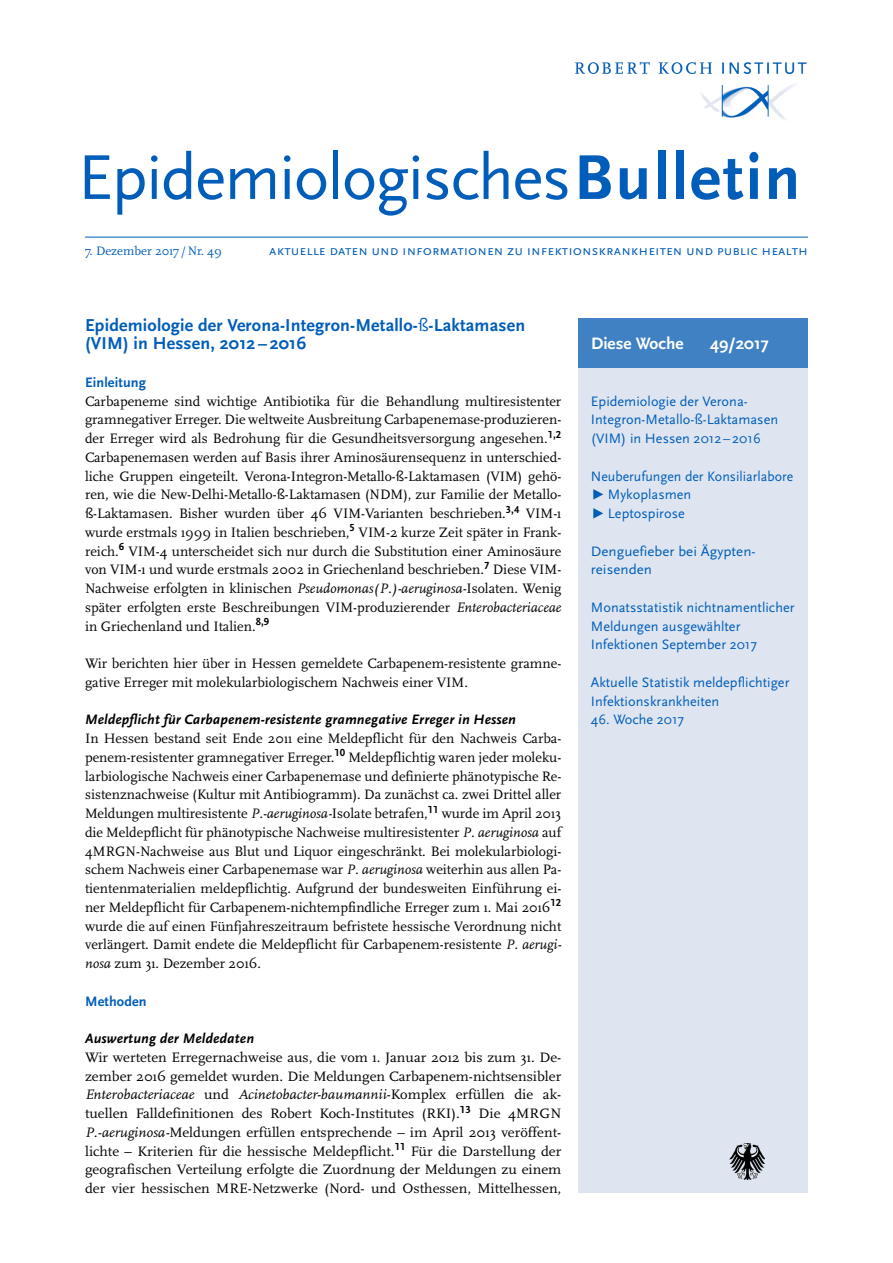
<style>
.page{position:relative;width:893px;height:1263px;background:#fff}
.page>*{position:absolute;margin:0;border:0;box-sizing:border-box;transform-origin:0 0}
.t1{font:66px "Scala Sans Pro";letter-spacing:-.02em;color:#005db9}
.t2{font:700 18px/18.8px "Scala Sans Pro";letter-spacing:.01em;color:#005db9}
.t3{font:700 17.25px "Scala Sans Pro";color:#fff}
.t4{font:14.25px/18.8px "Scala Pro";color:#000;text-align:justify}
.t5{font:14.25px/18.8px "Scala Pro";color:#000;text-align:justify;scale:1.04 1}
.t6{font:14.25px/18.8px "Scala Sans Pro";color:#005db9}
.t7{font:italic 700 14.25px "Scala Sans Pro";letter-spacing:.01em;color:#000}
.t8{font:14.25px/18.8px "Scala Sans Pro";color:#005db9;scale:1.05 1}
.t9{font:700 14.25px "Scala Sans Pro";letter-spacing:.01em;color:#005db9}
.t10{font:12.75px "Scala Pro";color:#005db9}
.s1{font-weight:700}
.s2{font-weight:400}
.s3{font-family:"Scala Sans Pro"}
.s4{font-style:italic}
</style>
<div class="page">
<hr style="left:85px;top:237px;width:723px;height:1px;background:#005db9">
<img style="left:575px;top:61px;width:232px;height:59px">
<div style="left:578px;top:318px;width:230px;height:875px;background:#dee5f0"></div>
<div style="left:578px;top:318px;width:230px;height:50px;background:#4081c3"></div>
<img style="left:729px;top:1144px;width:36px;height:35px">
<h1 class="t1" style="left:78px;top:139px;width:724px">Epidemiologisches<span class="s1">Bulletin</span></h1>
<p class="t10" style="left:85px;top:243px;width:138px">7. Dezember 2017 /Nr. 49</p>
<p class="t6" style="left:269px;top:241px;width:540px">aktuelle daten und informationen zu infektionskrankheiten und public health</p>
<p class="t2" style="left:85px;top:315px;width:442px">Epidemiologie der Verona-Integron-Metallo-<span class="s2">ß</span>-Laktamasen (VIM) in Hessen, 2012 – 2016</p>
<p class="t9" style="left:85px;top:374px;width:63px">Einleitung</p>
<p class="t4" style="left:85px;top:391px;width:478px">Carbapeneme sind wichtige Antibiotika für die Behandlung multiresistenter gramnegativer Erreger. Die weltweite Ausbreitung Carbapenemase-produzieren&shy;der Erreger wird als Bedrohung für die Gesundheitsversorgung angesehen.<sup>1,2<br></sup>Carbapenemasen werden auf Basis ihrer Aminosäurensequenz in unterschied&shy;liche Gruppen eingeteilt. Verona-Integron-Metallo-<span class="s3">ß</span>-Laktamasen (VIM) gehö&shy;ren, wie die New-Delhi-Metallo-<span class="s3">ß</span>-Laktamasen (NDM), zur Familie der Metallo&shy;<span class="s3">ß</span>-Laktamasen. Bisher wurden über 46 VIM-Varianten beschrieben.<sup>3,4</sup> VIM-1 wurde erstmals 1999 in Italien beschrieben,<sup>5</sup> VIM-2 kurze Zeit später in Frank&shy;reich.<sup>6</sup> VIM-4 unterscheidet sich nur durch die Substitution einer Aminosäure von VIM-1 und wurde erstmals 2002 in Griechenland beschrieben.<sup>7</sup> Diese VIM-Nachweise erfolgten in klinischen <span class="s4">Pseudomonas(P.)-aeruginosa-</span>Isolaten. Wenig später erfolgten erste Beschreibungen VIM-produzierender <span class="s4">Enterobacteriaceae </span>in Griechenland und Italien.<sup>8,9</sup></p>
<p class="t4" style="left:85px;top:654px;width:478px">Wir berichten hier über in Hessen gemeldete Carbapenem-resistente gramne&shy;gative Erreger mit molekularbiologischem Nachweis einer VIM.</p>
<p class="t7" style="left:85px;top:711px;width:432px">Meldepflicht für Carbapenem-resistente gramnegative Erreger in Hessen</p>
<p class="t4" style="left:85px;top:729px;width:478px">In Hessen bestand seit Ende 2011 eine Meldepflicht für den Nachweis Carba&shy;penem-resistenter gramnegativer Erreger.<sup>10</sup> Meldepflichtig waren jeder moleku&shy;larbiologische Nachweis einer Carbapenemase und definierte phänotypische Re&shy;sistenznachweise (Kultur mit Antibiogramm). Da zunächst ca. zwei Drittel aller Meldungen multiresistente <span class="s4">P.-aeruginosa-</span>Isolate betrafen,<sup>11</sup> wurde im April 2013 die Meldepflicht für phänotypische Nachweise multiresistenter <span class="s4">P. aeruginosa</span> auf 4MRGN-Nachweise aus Blut und Liquor eingeschränkt. Bei molekularbiologi&shy;schem Nachweis einer Carbapenemase war <span class="s4">P. aeruginosa</span> weiterhin aus allen Pa&shy;tientenmaterialien meldepflichtig. Aufgrund der bundesweiten Einführung ei&shy;ner Meldepflicht für Carbapenem-nichtempfindliche Erreger zum 1. Mai 2016<sup>12 </sup>wurde die auf einen Fünfjahreszeitraum befristete hessische Verordnung nicht verlängert. Damit endete die Meldepflicht für Carbapenem-resistente <span class="s4">P. aerugi&shy;nosa</span> zum 31. Dezember 2016.</p>
<p class="t9" style="left:85px;top:993px;width:63px">Methoden</p>
<p class="t7" style="left:85px;top:1030px;width:171px">Auswertung der Meldedaten</p>
<p class="t5" style="left:85px;top:1048px;width:459px">Wir werteten Erregernachweise aus, die vom 1. Januar 2012 bis zum 31. De&shy;zember 2016 gemeldet wurden. Die Meldungen Carbapenem-nichtsensibler <span class="s4">Enterobacteriaceae</span> und <span class="s4">Acinetobacter-baumannii</span>-Komplex erfüllen die ak&shy;tuellen Falldefinitionen des Robert Koch-Institutes (RKI).<sup>13</sup> Die 4MRGN <span class="s4">P.-aeruginosa-</span>Meldungen erfüllen entsprechende – im April 2013 veröffent&shy;lichte – Kriterien für die hessische Meldepflicht.<sup>11</sup> Für die Darstellung der geografischen Verteilung erfolgte die Zuordnung der Meldungen zu einem der vier hessischen MRE-Netzwerke (Nord- und Osthessen, Mittelhessen,</p>
<p class="t3" style="left:591px;top:334px;width:94px">Diese Woche</p>
<p class="t3" style="left:710px;top:334px;width:60px">49/2017</p>
<p class="t6" style="left:591px;top:391px;width:189px">Epidemiologie der Verona-<br>Integron-Metallo-ß-Laktamasen (VIM) in Hessen 2012 – 2016</p>
<p class="t6" style="left:591px;top:466px;width:204px">Neuberufungen der Konsiliarlabore ▶ Mykoplasmen<br>▶ Leptospirose</p>
<p class="t8" style="left:591px;top:541px;width:158px">Denguefieber bei Ägypten&shy;reisenden</p>
<p class="t6" style="left:591px;top:598px;width:205px">Monatsstatistik nichtnamentlicher<br>Meldungen ausgewählter<br>Infektionen September 2017</p>
<p class="t6" style="left:591px;top:673px;width:200px">Aktuelle Statistik meldepflichtiger<br>Infektionskrankheiten</p>
<p class="t6" style="left:591px;top:710px;width:95px">46. Woche 2017</p>
</div>
